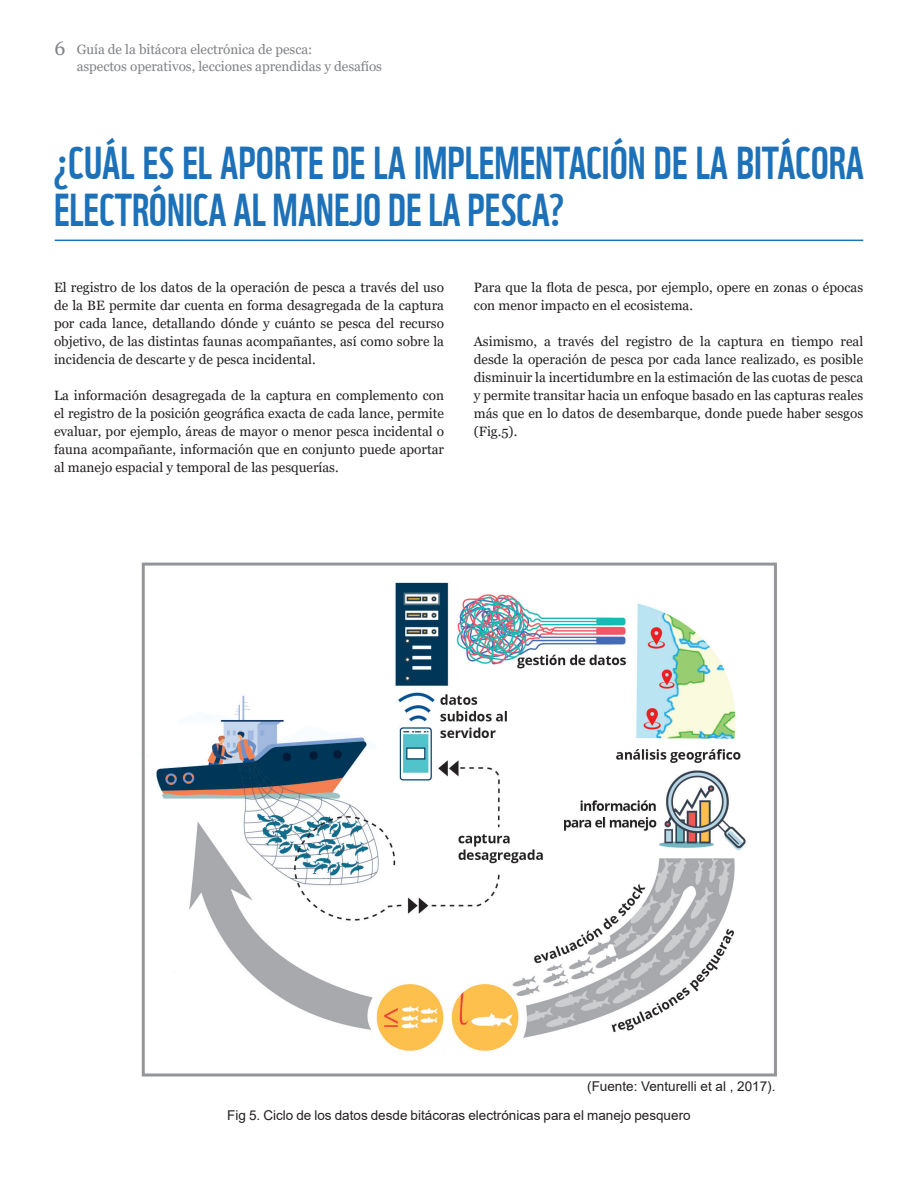
<style>
.page{position:relative;width:918px;height:1188px;background:#fff}
.page>*{position:absolute;margin:0;border:0;box-sizing:border-box;transform-origin:0 0}
.Subhead{font:45px/46.5px "WWF";color:#1d71b8}
.t1{font:13.5px/18px "Georgia";color:#231f20;text-align:justify}
.t2{font:13.5px "Arial";color:#231f20}
.t3{font:13.5px/16.2px "Georgia";letter-spacing:-.005em;color:#808285}
.s1{font-size:19.5px}
</style>
<div class="page">
<img style="left:141px;top:562px;width:636px;height:515px">
<hr style="left:55px;top:240px;width:808px;height:1px;background:#1d71b8">
<p class="t3" style="left:77px;top:42px;width:307px;text-indent:-22px"><span class="s1">6</span> Guía de la bitácora electrónica de pesca:<br>aspectos operativos, lecciones aprendidas y desafíos</p>
<p class="Subhead" style="left:54px;top:135px;width:812px">¿CUÁL ES EL APORTE DE LA IMPLEMENTACIÓN DE LA BITÁCORA<br>ELECTRÓNICA AL MANEJO DE LA PESCA?</p>
<p class="t1" style="left:54px;top:279px;width:392px">El registro de los datos de la operación de pesca a través del uso de la BE permite dar cuenta en forma desagregada de la captura por cada lance, detallando dónde y cuánto se pesca del recurso objetivo, de las distintas faunas acompañantes, así como sobre la incidencia de descarte y de pesca incidental.</p>
<p class="t1" style="left:54px;top:387px;width:392px">La información desagregada de la captura en complemento con el registro de la posición geográfica exacta de cada lance, permite evaluar, por ejemplo, áreas de mayor o menor pesca incidental o fauna acompañante, información que en conjunto puede aportar al manejo espacial y temporal de las pesquerías.</p>
<p class="t1" style="left:474px;top:279px;width:391px">Para que la flota de pesca, por ejemplo, opere en zonas o épocas con menor impacto en el ecosistema.</p>
<p class="t1" style="left:474px;top:333px;width:391px">Asimismo, a través del registro de la captura en tiempo real desde la operación de pesca por cada lance realizado, es posible disminuir la incertidumbre en la estimación de las cuotas de pesca y permite transitar hacia un enfoque basado en las capturas reales más que en lo datos de desembarque, donde puede haber sesgos (Fig.5).</p>
<p class="t2" style="left:587px;top:1077px;width:190px">(Fuente: Venturelli et al , 2017).</p>
<p class="t2" style="left:227px;top:1106px;width:465px">Fig 5. Ciclo de los datos desde bitácoras electrónicas para el manejo pesquero</p>
</div>
